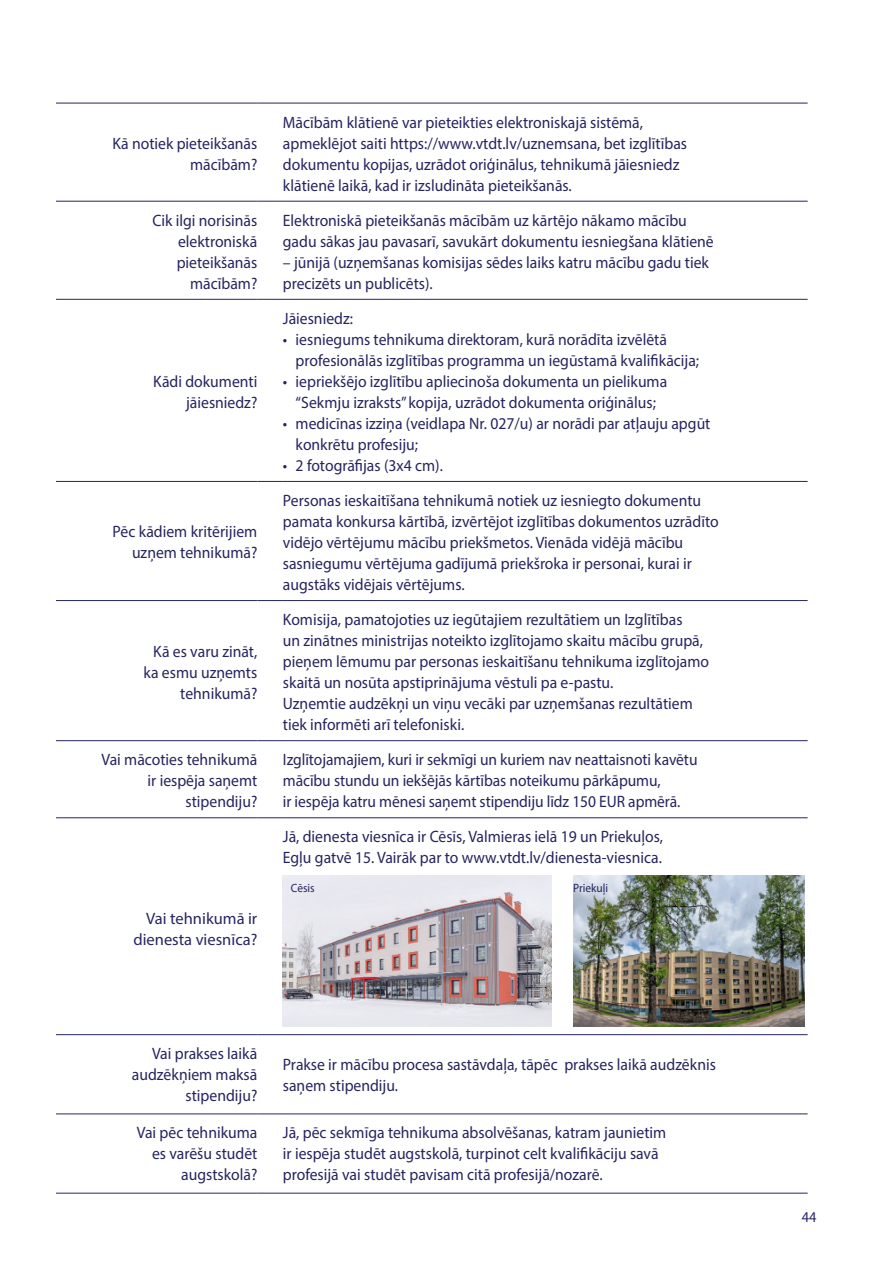
<style>
.page{position:relative;width:893px;height:1263px;background:#fff}
.page>*{position:absolute;margin:0;border:0;box-sizing:border-box;transform-origin:0 0}
.t1{font:16.5px/21px "Myriad Pro";color:#26245f;scale:.95 1}
.t2{font:16.5px/21px "Myriad Pro";color:#26245f;scale:.94 1}
.t3{font:16.5px/21px "Myriad Pro";color:#292662;text-align:right}
.t4{font:15px "Myriad Pro";color:#292662;scale:.96 1}
.t5{font:12px "Myriad Pro";color:#26245f;scale:.95 1}
</style>
<div class="page">
<hr style="left:56px;top:103px;width:201px;height:1px;background:#26245f">
<svg style="left:257px;top:103px;width:26px;height:1px"></svg>
<hr style="left:283px;top:103px;width:525px;height:1px;background:#26245f">
<hr style="left:56px;top:201px;width:201px;height:1px;background:#26245f">
<svg style="left:257px;top:201px;width:26px;height:1px"></svg>
<hr style="left:283px;top:201px;width:525px;height:1px;background:#26245f">
<hr style="left:56px;top:299px;width:201px;height:1px;background:#26245f">
<svg style="left:257px;top:299px;width:26px;height:1px"></svg>
<hr style="left:283px;top:299px;width:525px;height:1px;background:#26245f">
<hr style="left:56px;top:481px;width:201px;height:1px;background:#26245f">
<svg style="left:257px;top:481px;width:26px;height:1px"></svg>
<hr style="left:283px;top:481px;width:525px;height:1px;background:#26245f">
<hr style="left:56px;top:600px;width:201px;height:1px;background:#26245f">
<svg style="left:257px;top:600px;width:26px;height:1px"></svg>
<hr style="left:283px;top:600px;width:525px;height:1px;background:#26245f">
<hr style="left:56px;top:740px;width:201px;height:1px;background:#26245f">
<svg style="left:257px;top:740px;width:26px;height:1px"></svg>
<hr style="left:283px;top:740px;width:525px;height:1px;background:#26245f">
<hr style="left:56px;top:817px;width:201px;height:1px;background:#26245f">
<svg style="left:257px;top:817px;width:26px;height:1px"></svg>
<hr style="left:283px;top:817px;width:525px;height:1px;background:#26245f">
<hr style="left:56px;top:1034px;width:201px;height:1px;background:#26245f">
<svg style="left:257px;top:1034px;width:26px;height:1px"></svg>
<hr style="left:283px;top:1034px;width:525px;height:1px;background:#26245f">
<hr style="left:56px;top:1114px;width:201px;height:1px;background:#26245f">
<svg style="left:257px;top:1114px;width:26px;height:1px"></svg>
<hr style="left:283px;top:1114px;width:525px;height:1px;background:#26245f">
<hr style="left:56px;top:1193px;width:201px;height:1px;background:#26245f">
<svg style="left:257px;top:1193px;width:26px;height:1px"></svg>
<hr style="left:283px;top:1193px;width:525px;height:1px;background:#26245f">
<img style="left:283px;top:876px;width:269px;height:151px">
<img style="left:573px;top:876px;width:231px;height:151px">
<p class="t1" style="left:112px;top:132px;width:154px;text-align:right">Kā notiek pieteikšanās mācībām?</p>
<p class="t1" style="left:283px;top:111px;width:427px">Mācībām klātienē var pieteikties elektroniskajā sistēmā, apmeklējot saiti https://www.vtdt.lv/uznemsana, bet izglītības dokumentu kopijas, uzrādot oriģinālus, tehnikumā jāiesniedz klātienē laikā, kad ir izsludināta pieteikšanās.</p>
<p class="t1" style="left:152px;top:209px;width:112px;text-align:right">Cik ilgi norisinās elektroniskā pieteikšanās mācībām?</p>
<p class="t1" style="left:283px;top:209px;width:455px">Elektroniskā pieteikšanās mācībām uz kārtējo nākamo mācību gadu sākas jau pavasarī, savukārt dokumentu iesniegšana klātienē</p>
<p class="t1" style="left:283px;top:251px;width:450px">– jūnijā (uzņemšanas komisijas sēdes laiks katru mācību gadu tiek precizēts un publicēts).</p>
<p class="t1" style="left:153px;top:371px;width:111px;text-align:right">Kādi dokumenti jāiesniedz?</p>
<p class="t1" style="left:113px;top:521px;width:154px;text-align:right">Pēc kādiem kritērijiem uzņem tehnikumā?</p>
<p class="t1" style="left:143px;top:640px;width:121px;text-align:right">Kā es varu zināt, ka esmu uzņemts tehnikumā?</p>
<p class="t1" style="left:283px;top:308px;width:75px">Jāiesniedz:</p>
<p class="t1" style="left:296px;top:329px;width:426px;text-indent:-13px">• iesniegums tehnikuma direktoram, kurā norādīta izvēlētā profesionālās izglītības programma un iegūstamā kvalifikācija;</p>
<p class="t1" style="left:283px;top:371px;width:406px;text-align:center">• iepriekšējo izglītību apliecinoša dokumenta un pielikuma “Sekmju izraksts’’ kopija, uzrādot dokumenta oriģinālus;</p>
<p class="t1" style="left:296px;top:413px;width:438px;text-indent:-13px">• medicīnas izziņa (veidlapa Nr. 027/u) ar norādi par atļauju apgūt konkrētu profesiju;</p>
<p class="t1" style="left:283px;top:455px;width:170px">• 2 fotogrāfijas (3x4 cm).</p>
<p class="t1" style="left:283px;top:490px;width:460px">Personas ieskaitīšana tehnikumā notiek uz iesniegto dokumentu pamata konkursa kārtībā, izvērtējot izglītības dokumentos uzrādīto vidējo vērtējumu mācību priekšmetos. Vienāda vidējā mācību sasniegumu vērtējuma gadījumā priekšroka ir personai, kurai ir augstāks vidējais vērtējums.</p>
<p class="t1" style="left:283px;top:609px;width:450px">Komisija, pamatojoties uz iegūtajiem rezultātiem un Izglītības<br>un zinātnes ministrijas noteikto izglītojamo skaitu mācību grupā, pieņem lēmumu par personas ieskaitīšanu tehnikuma izglītojamo skaitā un nosūta apstiprinājuma vēstuli pa e-pastu.<br>Uzņemtie audzēkņi un viņu vecāki par uzņemšanas rezultātiem tiek informēti arī telefoniski.</p>
<p class="t1" style="left:101px;top:749px;width:166px;text-align:right">Vai mācoties tehnikumā ir iespēja saņemt stipendiju?</p>
<p class="t2" style="left:283px;top:749px;width:443px">Izglītojamajiem, kuri ir sekmīgi un kuriem nav neattaisnoti kavētu mācību stundu un iekšējās kārtības noteikumu pārkāpumu,<br>ir iespēja katru mēnesi saņemt stipendiju līdz 150 EUR apmērā.</p>
<p class="t1" style="left:283px;top:826px;width:402px">Jā, dienesta viesnīca ir Cēsīs, Valmieras ielā 19 un Priekuļos,<br>Egļu gatvē 15. Vairāk par to www.vtdt.lv/dienesta-viesnica.</p>
<p class="t3" style="left:133px;top:907px;width:125px">Vai tehnikumā ir dienesta viesnīca?</p>
<p class="t5" style="left:291px;top:880px;width:27px">Cēsis</p>
<p class="t5" style="left:573px;top:880px;width:38px">Priekuļi</p>
<p class="t1" style="left:132px;top:1043px;width:134px;text-align:right">Vai prakses laikā audzēkņiem maksā stipendiju?</p>
<p class="t1" style="left:283px;top:1053px;width:457px">Prakse ir mācību procesa sastāvdaļa, tāpēc prakses laikā audzēknis saņem stipendiju.</p>
<p class="t1" style="left:137px;top:1122px;width:128px;text-align:right">Vai pēc tehnikuma es varēšu studēt augstskolā?</p>
<p class="t1" style="left:283px;top:1122px;width:405px">Jā, pēc sekmīga tehnikuma absolvēšanas, katram jaunietim ir iespēja studēt augstskolā, turpinot celt kvalifikāciju savā profesijā vai studēt pavisam citā profesijā/nozarē.</p>
<p class="t4" style="left:802px;top:1208px;width:17px">44</p>
</div>
